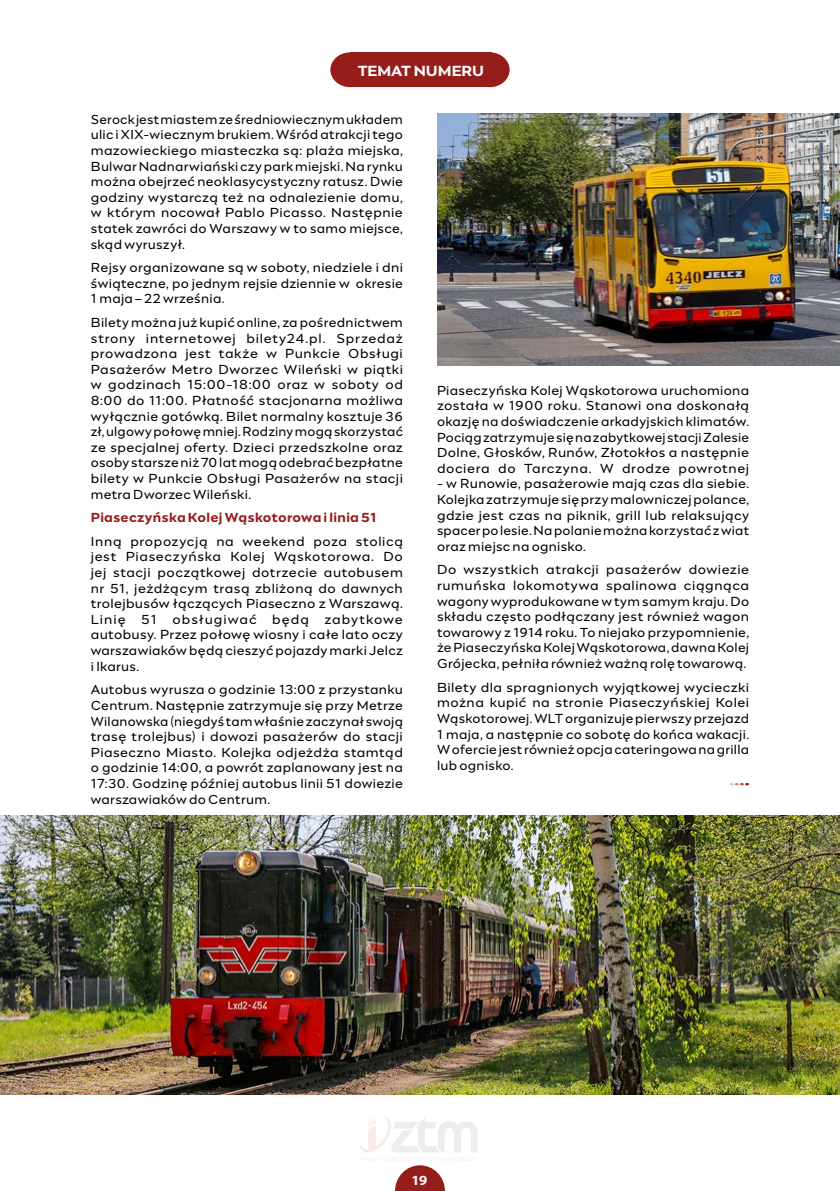
<style>
.page{position:relative;width:840px;height:1191px;background:#fff}
.page>*{position:absolute;margin:0;border:0;box-sizing:border-box;transform-origin:0 0}
.t1{font:700 14.6px "Engram Warsaw";color:#fff}
.t2{font:13px/15.6px "Engram Warsaw";letter-spacing:.02em;color:#000;text-align:justify}
.t3{font:700 13px "Engram Warsaw";letter-spacing:.025em;color:#951e1b}
.t4{font:700 13px "Engram Warsaw";color:#fff}
</style>
<div class="page">
<svg style="left:359px;top:1117px;width:118px;height:35px"></svg>
<div style="left:470px;top:52px;width:39px;height:35px;background:#951e1b;border-radius:50%"></div>
<div style="left:330px;top:52px;width:39px;height:35px;background:#951e1b;border-radius:50%"></div>
<div style="left:350px;top:52px;width:141px;height:35px;background:#951e1b"></div>
<svg style="left:395px;top:1165px;width:49px;height:26px"></svg>
<img style="left:437px;top:113px;width:402px;height:252px">
<img style="left:0;top:815px;width:839px;height:279px">
<svg style="left:729px;top:783px;width:19px;height:2px"></svg>
<p class="t1" style="left:357px;top:60px;width:128px">TEMAT NUMERU</p>
<p class="t2" style="left:91px;top:111px;width:313px">Serock jest miastem ze średniowiecznym układem ulic i XIX-wiecznym brukiem. Wśród atrakcji tego mazowieckiego miasteczka są: plaża miejska, Bulwar Nadnarwiański czy park miejski. Na rynku można obejrzeć neoklasycystyczny ratusz. Dwie godziny wystarczą też na odnalezienie domu, w którym nocował Pablo Picasso. Następnie statek zawróci do Warszawy w to samo miejsce, skąd wyruszył.</p>
<p class="t2" style="left:91px;top:259px;width:313px">Rejsy organizowane są w soboty, niedziele i dni świąteczne, po jednym rejsie dziennie w okresie 1 maja – 22 września.</p>
<p class="t2" style="left:91px;top:314px;width:313px">Bilety można już kupić online, za pośrednictwem strony internetowej bilety24.pl. Sprzedaż prowadzona jest także w Punkcie Obsługi Pasażerów Metro Dworzec Wileński w piątki w godzinach 15:00-18:00 oraz w soboty od 8:00 do 11:00. Płatność stacjonarna możliwa wyłącznie gotówką. Bilet normalny kosztuje 36 zł, ulgowy połowę mniej. Rodziny mogą skorzystać ze specjalnej oferty. Dzieci przedszkolne oraz osoby starsze niż 70 lat mogą odebrać bezpłatne bilety w Punkcie Obsługi Pasażerów na stacji metra Dworzec Wileński.</p>
<p class="t3" style="left:91px;top:509px;width:287px">Piaseczyńska Kolej Wąskotorowa i linia 51</p>
<p class="t2" style="left:91px;top:533px;width:313px">Inną propozycją na weekend poza stolicą jest Piaseczyńska Kolej Wąskotorowa. Do jej stacji początkowej dotrzecie autobusem nr 51, jeżdżącym trasą zbliżoną do dawnych trolejbusów łączących Piaseczno z Warszawą.<br>Linię 51 obsługiwać będą zabytkowe autobusy. Przez połowę wiosny i całe lato oczy warszawiaków będą cieszyć pojazdy marki Jelcz i Ikarus.</p>
<p class="t2" style="left:91px;top:681px;width:313px">Autobus wyrusza o godzinie 13:00 z przystanku Centrum. Następnie zatrzymuje się przy Metrze Wilanowska (niegdyś tam właśnie zaczynał swoją trasę trolejbus) i dowozi pasażerów do stacji Piaseczno Miasto. Kolejka odjeżdża stamtąd o godzinie 14:00, a powrót zaplanowany jest na 17:30. Godzinę później autobus linii 51 dowiezie warszawiaków do Centrum.</p>
<p class="t2" style="left:437px;top:382px;width:313px">Piaseczyńska Kolej Wąskotorowa uruchomiona została w 1900 roku. Stanowi ona doskonałą okazję na doświadczenie arkadyjskich klimatów.<br>Pociąg zatrzymuje się na zabytkowej stacji Zalesie Dolne, Głosków, Runów, Złotokłos a następnie dociera do Tarczyna. W drodze powrotnej</p>
<p class="t2" style="left:437px;top:476px;width:313px">- w Runowie, pasażerowie mają czas dla siebie.<br>Kolejka zatrzymuje się przy malowniczej polance, gdzie jest czas na piknik, grill lub relaksujący spacer po lesie. Na polanie można korzystać z wiat oraz miejsc na ognisko.</p>
<p class="t2" style="left:437px;top:562px;width:313px">Do wszystkich atrakcji pasażerów dowiezie rumuńska lokomotywa spalinowa ciągnąca wagony wyprodukowane w tym samym kraju. Do składu często podłączany jest również wagon towarowy z 1914 roku. To niejako przypomnienie, że Piaseczyńska Kolej Wąskotorowa, dawna Kolej Grójecka, pełniła również ważną rolę towarową.</p>
<p class="t2" style="left:437px;top:679px;width:313px">Bilety dla spragnionych wyjątkowej wycieczki można kupić na stronie Piaseczyńskiej Kolei Wąskotorowej. WLT organizuje pierwszy przejazd 1 maja, a następnie co sobotę do końca wakacji.<br>W ofercie jest również opcja cateringowa na grilla lub ognisko.</p>
<p class="t4" style="left:412px;top:1172px;width:17px">19</p>
</div>
